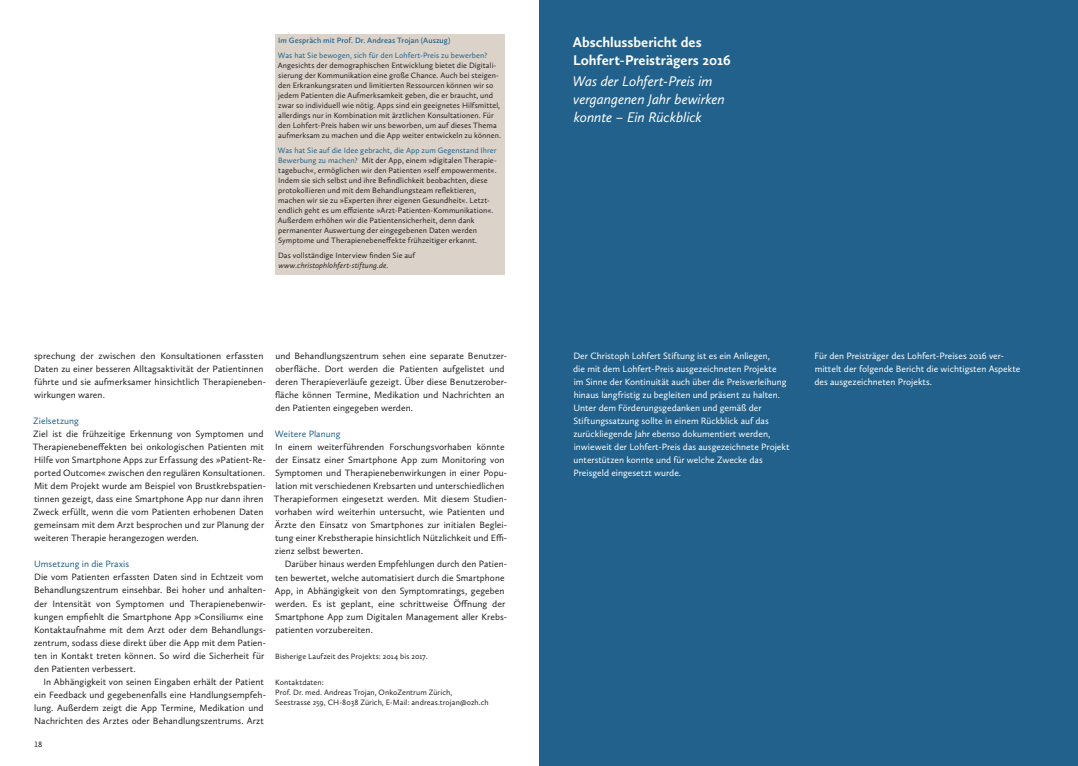
<style>
.page{position:relative;width:1078px;height:766px;background:#fff}
.page>*{position:absolute;margin:0;border:0;box-sizing:border-box;transform-origin:0 0}
.t1{font:italic 14.5px/18px "Calluna Sans";letter-spacing:-.005em;color:#fff}
.t2{font:700 14.5px/18px "Calluna Sans";letter-spacing:-.005em;color:#fff}
.t3{font:9.5px/13px "Calluna Sans";letter-spacing:.005em;color:#231f20}
.t4{font:9.5px/13px "Calluna Sans";color:#fff}
.t5{font:9.5px "Calluna Sans";letter-spacing:.005em;color:#22618b}
.t6{font:8px/10px "Calluna Sans";letter-spacing:.01em;color:#231f20}
.t7{font:8px "Calluna Sans";letter-spacing:.01em;color:#22618b}
.t8{font:600 8px "Calluna Sans";letter-spacing:.01em;color:#22618b}
.t9{font:italic 8px "Calluna Sans";letter-spacing:.01em;color:#231f20}
.s1{color:#22618b}
</style>
<div class="page">
<div style="left:539px;top:0;width:538px;height:765px;background:#22618b"></div>
<div style="left:275px;top:34px;width:230px;height:240px;background:#dbd3c9"></div>
<p class="t8" style="left:278px;top:35px;width:174px">Im Gespräch mit Prof. Dr. Andreas Trojan (Auszug)</p>
<p class="t7" style="left:278px;top:50px;width:211px">Was hat Sie bewogen, sich für den Lohfert-Preis zu bewerben?</p>
<p class="t6" style="left:278px;top:60px;width:225px">Angesichts der demographischen Entwicklung bietet die Digitali&shy;sierung der Kommunikation eine große Chance. Auch bei steigen&shy;den Erkrankungsraten und limitierten Ressourcen können wir so jedem Patienten die Aufmerksamkeit geben, die er braucht, und zwar so individuell wie nötig. Apps sind ein geeignetes Hilfsmittel, allerdings nur in Kombination mit ärztlichen Konsultationen. Für den Lohfert-Preis haben wir uns beworben, um auf dieses Thema aufmerksam zu machen und die App weiter entwickeln zu können.</p>
<p class="t6" style="left:278px;top:145px;width:220px"><span class="s1">Was hat Sie auf die Idee gebracht, die App zum Gegenstand Ihrer Bewerbung zu machen?</span> Mit der App, einem »digitalen Therapie&shy;tagebuch«, ermöglichen wir den Patienten »self empowerment«.<br>Indem sie sich selbst und ihre Befindlichkeit beobachten, diese protokollieren und mit dem Behandlungsteam reflektieren, machen wir sie zu »Experten ihrer eigenen Gesundheit«. Letzt&shy;endlich geht es um effiziente »Arzt-Patienten-Kommunikation«.<br>Außerdem erhöhen wir die Patientensicherheit, denn dank permanenter Auswertung der eingegebenen Daten werden Symptome und Therapienebeneffekte frühzeitiger erkannt.</p>
<p class="t6" style="left:278px;top:250px;width:138px">Das vollständige Interview finden Sie auf</p>
<p class="t9" style="left:278px;top:260px;width:112px">www.christophlohfert-stiftung.de.</p>
<p class="t3" style="left:34px;top:349px;width:233px">sprechung der zwischen den Konsultationen erfassten Daten zu einer besseren Alltagsaktivität der Patientinnen führte und sie aufmerksamer hinsichtlich Therapieneben&shy;wirkungen waren.</p>
<p class="t5" style="left:33px;top:415px;width:47px">Zielsetzung</p>
<p class="t3" style="left:33px;top:427px;width:234px">Ziel ist die frühzeitige Erkennung von Symptomen und Therapienebeneffekten bei onkologischen Patienten mit Hilfe von Smartphone Apps zur Erfassung des »Patient-Re&shy;ported Outcome« zwischen den regulären Konsultationen.<br>Mit dem Projekt wurde am Beispiel von Brustkrebspatien&shy;tinnen gezeigt, dass eine Smartphone App nur dann ihren Zweck erfüllt, wenn die vom Patienten erhobenen Daten gemeinsam mit dem Arzt besprochen und zur Planung der weiteren Therapie herangezogen werden.</p>
<p class="t5" style="left:34px;top:558px;width:96px">Umsetzung in die Praxis</p>
<p class="t3" style="left:34px;top:570px;width:233px">Die vom Patienten erfassten Daten sind in Echtzeit vom Behandlungszentrum einsehbar. Bei hoher und anhalten&shy;der Intensität von Symptomen und Therapienebenwir&shy;kungen empfiehlt die Smartphone App »Consilium« eine Kontaktaufnahme mit dem Arzt oder dem Behandlungs&shy;zentrum, sodass diese direkt über die App mit dem Patien&shy;ten in Kontakt treten können. So wird die Sicherheit für den Patienten verbessert.</p>
<p class="t3" style="left:34px;top:674px;width:233px;text-indent:10px">In Abhängigkeit von seinen Eingaben erhält der Patient ein Feedback und gegebenenfalls eine Handlungsempfeh&shy;lung. Außerdem zeigt die App Termine, Medikation und Nachrichten des Arztes oder Behandlungszentrums. Arzt</p>
<p class="t6" style="left:34px;top:739px;width:10px">18</p>
<p class="t3" style="left:275px;top:349px;width:233px">und Behandlungszentrum sehen eine separate Benutzer&shy;oberfläche. Dort werden die Patienten aufgelistet und deren Therapieverläufe gezeigt. Über diese Benutzerober&shy;fläche können Termine, Medikation und Nachrichten an den Patienten eingegeben werden.</p>
<p class="t5" style="left:275px;top:428px;width:67px">Weitere Planung</p>
<p class="t3" style="left:274px;top:440px;width:234px">In einem weiterführenden Forschungsvorhaben könnte der Einsatz einer Smartphone App zum Monitoring von Symptomen und Therapienebenwirkungen in einer Popu&shy;lation mit verschiedenen Krebsarten und unterschiedlichen Therapieformen eingesetzt werden. Mit diesem Studien&shy;vorhaben wird weiterhin untersucht, wie Patienten und Ärzte den Einsatz von Smartphones zur initialen Beglei&shy;tung einer Krebstherapie hinsichtlich Nützlichkeit und Effi&shy;zienz selbst bewerten.</p>
<p class="t3" style="left:275px;top:557px;width:232px;text-indent:10px">Darüber hinaus werden Empfehlungen durch den Patien&shy;ten bewertet, welche automatisiert durch die Smartphone App, in Abhängigkeit von den Symptomratings, gegeben werden. Es ist geplant, eine schrittweise Öffnung der Smartphone App zum Digitalen Management aller Krebs&shy;patienten vorzubereiten.</p>
<p class="t6" style="left:275px;top:650px;width:154px">Bisherige Laufzeit des Projekts: 2014 bis 2017.</p>
<p class="t6" style="left:275px;top:676px;width:215px">Kontaktdaten:<br>Prof. Dr. med. Andreas Trojan, OnkoZentrum Zürich,<br>Seestrasse 259, CH-8038 Zürich, E-Mail: andreas.trojan@ozh.ch</p>
<h1 class="t2" style="left:572px;top:33px;width:159px">Abschlussbericht des<br>Lohfert-Preisträgers 2016</h1>
<h1 class="t1" style="left:572px;top:72px;width:154px">Was der Lohfert-Preis im vergangenen Jahr bewirken konnte – Ein Rückblick</h1>
<p class="t4" style="left:573px;top:349px;width:218px">Der Christoph Lohfert Stiftung ist es ein Anliegen,<br>die mit dem Lohfert-Preis ausgezeichneten Projekte<br>im Sinne der Kontinuität auch über die Preisverleihung hinaus langfristig zu begleiten und präsent zu halten.<br>Unter dem Förderungsgedanken und gemäß der Stiftungssatzung sollte in einem Rückblick auf das zurückliegende Jahr ebenso dokumentiert werden, inwieweit der Lohfert-Preis das ausgezeichnete Projekt unterstützen konnte und für welche Zwecke das Preisgeld eingesetzt wurde.</p>
<p class="t4" style="left:814px;top:349px;width:207px">Für den Preisträger des Lohfert-Preises 2016 ver&shy;mittelt der folgende Bericht die wichtigsten Aspekte des ausgezeichneten Projekts.</p>
</div>
